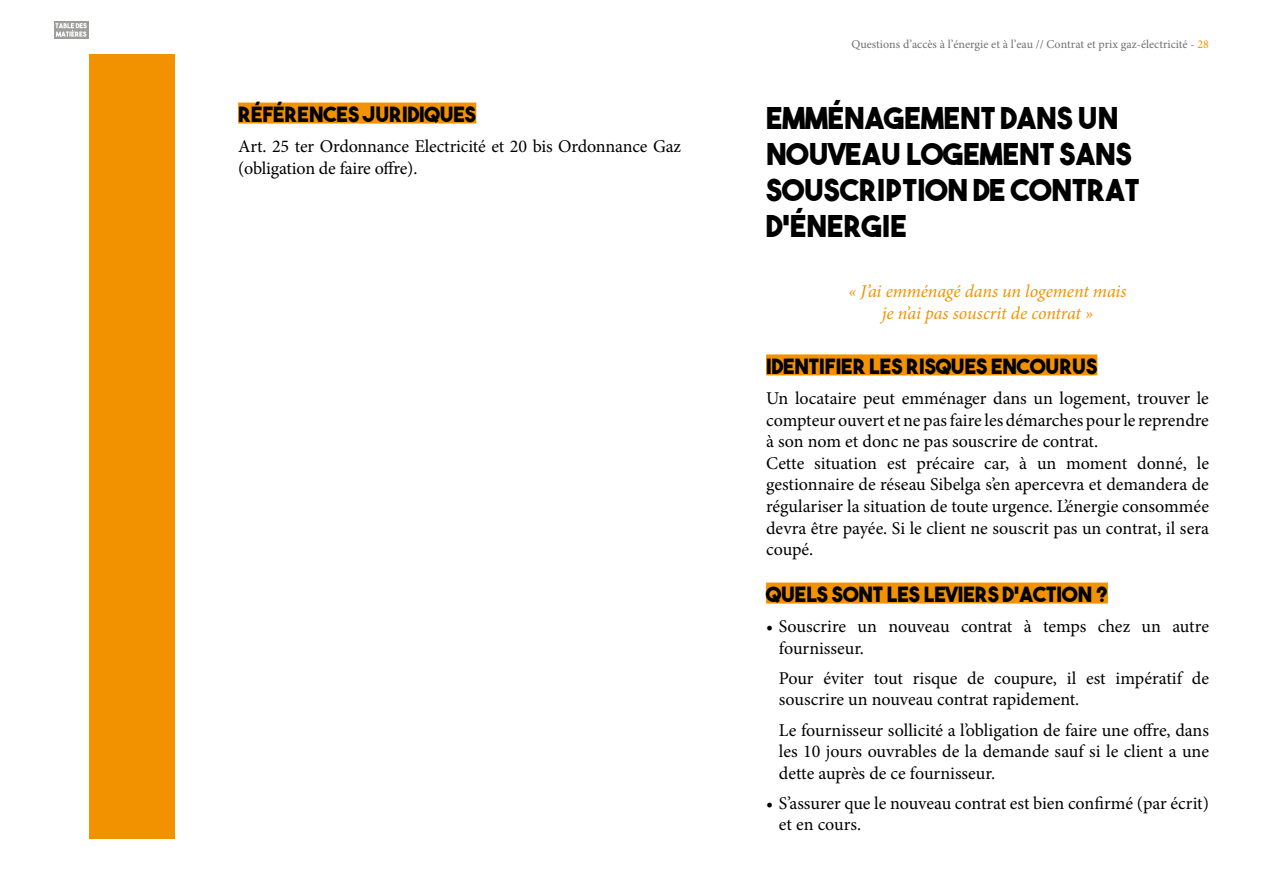
<style>
.page{position:relative;width:1263px;height:893px;background:#fff}
.page>*{position:absolute;margin:0;border:0;box-sizing:border-box;transform-origin:0 0}
.t1{font:30px/36px "The Bold Font";color:#000}
.t2{font:21px "The Bold Font";color:#000}
.t3{font:18px/21.6px "Minion Pro";letter-spacing:-.005em;color:#000}
.t4{font:italic 18px/21.6px "Minion Pro";letter-spacing:-.005em;color:#f39200;text-align:center}
.t5{font:12px "Minion Pro";color:#706f6f}
.s1{color:#f39200}
</style>
<div class="page">
<div style="left:54px;top:21px;width:35px;height:17px;background:#9d9d9c"></div>
<svg style="left:55px;top:23px;width:32px;height:14px"></svg>
<div style="left:89px;top:54px;width:85px;height:785px;background:#f39200"></div>
<div style="left:238px;top:103px;width:238px;height:21px;background:#f39200"></div>
<div style="left:766px;top:354px;width:331px;height:21px;background:#f39200"></div>
<div style="left:766px;top:583px;width:342px;height:21px;background:#f39200"></div>
<p class="t2" style="left:238px;top:101px;width:240px">RÉFÉRENCES JURIDIQUES</p>
<p class="t3" style="left:238px;top:136px;width:444px">Art. 25 ter Ordonnance Electricité et 20 bis Ordonnance Gaz (obligation de faire offre).</p>
<p class="t5" style="left:851px;top:36px;width:359px">Questions d’accès à l’énergie et à l’eau // Contrat et prix gaz-électricité - <span class="s1">28</span></p>
<h1 class="t1" style="left:766px;top:99px;width:375px">EMMÉNAGEMENT DANS UN<br>NOUVEAU LOGEMENT SANS<br>SOUSCRIPTION DE CONTRAT<br>D’ÉNERGIE</h1>
<p class="t4" style="left:848px;top:280px;width:280px">« J’ai emménagé dans un logement mais je n’ai pas souscrit de contrat »</p>
<p class="t2" style="left:766px;top:353px;width:333px">IDENTIFIER LES RISQUES ENCOURUS</p>
<p class="t3" style="left:766px;top:388px;width:444px">Un locataire peut emménager dans un logement, trouver le compteur ouvert et ne pas faire les démarches pour le reprendre à son nom et donc ne pas souscrire de contrat.<br>Cette situation est précaire car, à un moment donné, le gestionnaire de réseau Sibelga s’en apercevra et demandera de régulariser la situation de toute urgence. L’énergie consommée devra être payée. Si le client ne souscrit pas un contrat, il sera coupé.</p>
<p class="t2" style="left:766px;top:581px;width:343px">QUELS SONT LES LEVIERS D’ACTION ?</p>
<p class="t3" style="left:779px;top:616px;width:432px;text-indent:-13px">• Souscrire un nouveau contrat à temps chez un autre fournisseur.</p>
<p class="t3" style="left:779px;top:667px;width:432px">Pour éviter tout risque de coupure, il est impératif de souscrire un nouveau contrat rapidement.</p>
<p class="t3" style="left:779px;top:719px;width:432px;text-align:justify">Le fournisseur sollicité a l’obligation de faire une offre, dans les 10 jours ouvrables de la demande sauf si le client a une dette auprès de ce fournisseur.</p>
<p class="t3" style="left:779px;top:792px;width:432px;text-indent:-13px">• S’assurer que le nouveau contrat est bien confirmé (par écrit) et en cours.</p>
</div>
